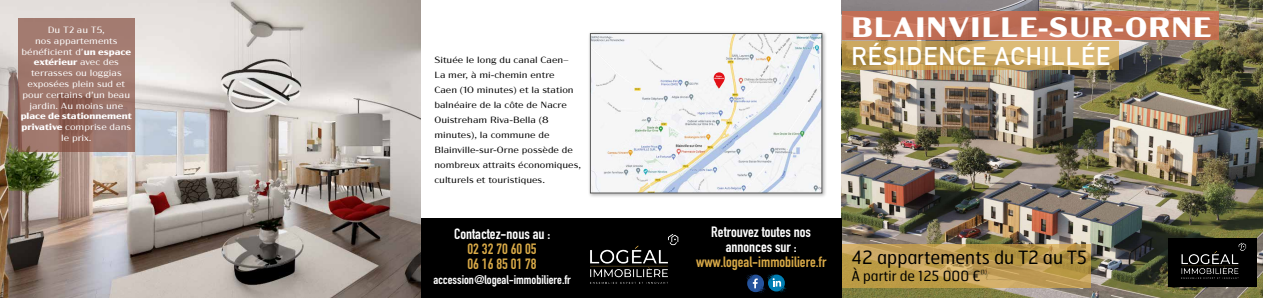
<style>
.page{position:relative;width:1263px;height:298px;background:#fff}
.page>*{position:absolute;margin:0;border:0;box-sizing:border-box;transform-origin:0 0}
.t1{font:700 expanded 28px "Acme Gothic";letter-spacing:.04em;color:#fff}
.t2{font:700 25px "DIN Alternate";letter-spacing:.05em;color:#fff}
.t3{font:18.3px "Hermes FB";color:#000}
.t4{font:700 14.75px/15px "DIN Condensed";color:#fff;text-align:center;scale:1.05 1}
.t5{font:700 14.75px/15px "DIN Condensed";color:#d8a947;scale:1.05 1}
.t6{font:14px "Hermes FB";color:#000}
.t7{font:700 12.35px "DIN Condensed";color:#fff;scale:1.05 1}
.t8{font:300 expanded 9px/15px "Acme Gothic";color:#000}
.t9{font:300 expanded 9px/10.8px "Acme Gothic";color:#fff;text-align:center}
.t10{font:700 expanded 9px/10.8px "Acme Gothic";color:#fff;text-align:center}
.t11{font:5.85px "Hermes FB";color:#000}
.t12{font:700 2px/2.4px "Hermes FB";color:#fff;text-align:center;scale:1.07 1}
.s1{font-weight:700}
.s2{font-weight:300}
</style>
<div class="page">
<img style="left:842px;top:0;width:421px;height:298px">
<img style="left:0;top:0;width:421px;height:298px">
<div style="left:588px;top:31px;width:239px;height:167px;background:#000;opacity:.3"></div>
<img style="left:592px;top:35px;width:228px;height:156px">
<div style="left:590px;top:33px;width:232px;height:160px;border:1px solid #575756"></div>
<svg style="left:714px;top:72px;width:11px;height:16px"></svg>
<svg style="left:842px;top:244px;width:248px;height:43px;background:#be9c51"></svg>
<div style="left:421px;top:218px;width:421px;height:80px;background:#000"></div>
<svg style="left:18px;top:18px;width:117px;height:133px;background:#9e756b"></svg>
<img style="left:590px;top:234px;width:89px;height:50px">
<svg style="left:842px;top:41px;width:276px;height:28px;background:#c8a661"></svg>
<svg style="left:842px;top:12px;width:376px;height:28px;background:#c27055"></svg>
<div style="left:1168px;top:238px;width:88px;height:49px;background:#000"></div>
<img style="left:1181px;top:242px;width:66px;height:37px">
<svg style="left:769px;top:274px;width:12px;height:12px"></svg>
<svg style="left:748px;top:274px;width:10px;height:14px"></svg>
<p class="t9" style="left:22px;top:24px;width:111px">Du T2 au T5,<br>nos appartements bénéficient d’<span class="s1">un espace extérieur</span> avec des terrasses ou loggias exposées plein sud et pour certains d’un beau jardin. Au moins une</p>
<p class="t10" style="left:21px;top:110px;width:113px">place de stationnement privative <span class="s2">comprise dans le prix.</span></p>
<p class="t8" style="left:434px;top:51px;width:148px">Située le long du canal Caen–<br>La mer, à mi-chemin entre<br>Caen (10 minutes) et la station balnéaire de la côte de Nacre<br>Ouistreham Riva-Bella (8 minutes), la commune de<br>Blainville-sur-Orne possède de nombreux attraits économiques, culturels et touristiques.</p>
<h3 class="t4" style="left:454px;top:226px;width:93px">Contactez-nous au :</h3>
<h3 class="t5" style="left:467px;top:241px;width:67px">02 32 70 60 05<br>06 16 85 01 78</h3>
<h3 class="t7" style="left:433px;top:271px;width:132px">accession@logeal-immobiliere.fr</h3>
<p class="t12" style="left:714px;top:75px;width:11px">Votre résidence</p>
<h1 class="t1" style="left:851px;top:6px;width:362px">BLAINVILLE-SUR-ORNE</h1>
<h2 class="t2" style="left:851px;top:37px;width:260px">RÉSIDENCE ACHILLÉE</h2>
<h3 class="t4" style="left:711px;top:224px;width:96px">Retrouvez toutes nos annonces sur :</h3>
<h3 class="t5" style="left:696px;top:254px;width:126px">www.logeal-immobiliere.fr</h3>
<h3 class="t3" style="left:851px;top:245px;width:237px">42 appartements du T2 au T5</h3>
<h3 class="t6" style="left:851px;top:267px;width:131px">À partir de 125 000 €</h3>
<p class="t11" style="left:981px;top:268px;width:8px">(1)</p>
</div>
